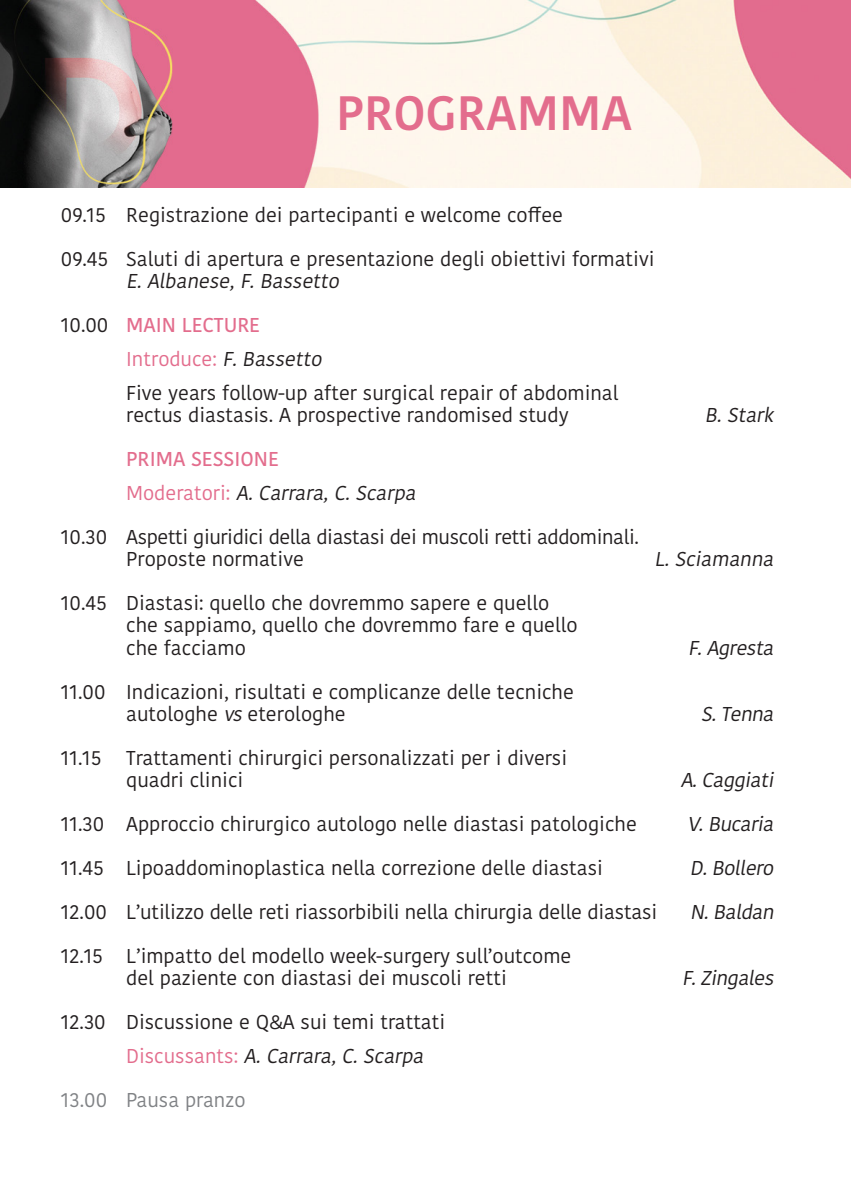
<style>
.page{position:relative;width:851px;height:1191px;background:#fff}
.page>*{position:absolute;margin:0;border:0;box-sizing:border-box;transform-origin:0 0}
.t1{font:600 48px "Kohinoor Bangla";color:#e36d8d}
.t2{font:20px "Kohinoor Bangla";color:#231f20}
.t3{font:italic 20px "Kohinoor Bangla";color:#231f20}
.t4{font:20px "Kohinoor Bangla";letter-spacing:-.02em;color:#231f20}
.t5{font:500 20px "Kohinoor Bangla";color:#e36d8d}
.t6{font:20px "Kohinoor Bangla";color:#e36d8d}
.t7{font:20px "Kohinoor Bangla";color:#808285}
.s1{font-weight:400;color:#231f20}
.s2{font-style:italic;color:#231f20}
.s3{font-style:normal;color:#e36d8d}
.s4{font-style:italic}
</style>
<div class="page">
<img style="left:0;top:0;width:850px;height:187px">
<p class="t1" style="left:336px;top:73px;width:297px">PROGRAMMA</p>
<p class="t2" style="left:61px;top:200px;width:503px">09.15 Registrazione dei partecipanti e welcome coffee</p>
<p class="t2" style="left:61px;top:244px;width:595px">09.45 Saluti di apertura e presentazione degli obiettivi formativi</p>
<p class="t3" style="left:126px;top:266px;width:219px">E.Albanese,F.Bassetto</p>
<p class="t5" style="left:61px;top:309px;width:200px"><span class="s1">10.00</span> MAIN LECTURE</p>
<p class="t6" style="left:126px;top:344px;width:201px">Introduce: <span class="s2">F.Bassetto</span></p>
<p class="t2" style="left:126px;top:378px;width:494px">Five years follow-up after surgical repair of abdominal</p>
<p class="t2" style="left:126px;top:400px;width:444px">rectus diastasis. A prospective randomised study</p>
<p class="t3" style="left:704px;top:400px;width:75px">B.Stark</p>
<p class="t5" style="left:126px;top:443px;width:154px">PRIMA SESSIONE</p>
<p class="t3" style="left:126px;top:478px;width:296px"><span class="s3">M o d e rat o r i :</span> A.Carrara,C.Scarpa</p>
<p class="t4" style="left:61px;top:522px;width:579px">10.30 Aspetti giuridici della diastasi dei muscoli retti addominali.</p>
<p class="t2" style="left:126px;top:544px;width:179px">Proposte normative</p>
<p class="t3" style="left:654px;top:544px;width:125px">L.Sciamanna</p>
<p class="t2" style="left:61px;top:588px;width:489px">10.45 Diastasi: quello che dovremmo sapere e quello</p>
<p class="t2" style="left:126px;top:610px;width:453px">che sappiamo, quello che dovremmo fare e quello</p>
<p class="t2" style="left:126px;top:632px;width:121px">che facciamo</p>
<p class="t3" style="left:688px;top:632px;width:91px">F.Agresta</p>
<p class="t2" style="left:61px;top:676px;width:514px">11.00 Indicazioni, risultati e complicanze delle tecniche</p>
<p class="t2" style="left:126px;top:698px;width:221px">autologhe <span class="s4">vs</span>eterologhe</p>
<p class="t3" style="left:701px;top:698px;width:79px">S.Tenna</p>
<p class="t2" style="left:61px;top:742px;width:507px">11.15 Trattamenti chirurgici personalizzati per i diversi</p>
<p class="t2" style="left:126px;top:764px;width:118px">quadri clinici</p>
<p class="t3" style="left:680px;top:764px;width:99px">A.Caggiati</p>
<p class="t2" style="left:61px;top:808px;width:577px">11.30 Approccio chirurgico autologo nelle diastasi patologiche</p>
<p class="t3" style="left:687px;top:808px;width:92px">V.Bucaria</p>
<p class="t2" style="left:61px;top:852px;width:543px">11.45 Lipoaddominoplastica nella correzione delle diastasi</p>
<p class="t3" style="left:689px;top:852px;width:90px">D.Bollero</p>
<p class="t2" style="left:61px;top:896px;width:597px">12.00 L’utilizzo delle reti riassorbibili nella chirurgia delle diastasi</p>
<p class="t3" style="left:690px;top:896px;width:90px">N.Baldan</p>
<p class="t2" style="left:61px;top:940px;width:512px">12.15 L’impatto del modello week-surgery sull’outcome</p>
<p class="t2" style="left:126px;top:962px;width:382px">del paziente con diastasi dei muscoli retti</p>
<p class="t3" style="left:682px;top:962px;width:98px">F.Zingales</p>
<p class="t2" style="left:61px;top:1006px;width:386px">12.30 Discussione e Q&amp;A sui temi trattati</p>
<p class="t3" style="left:126px;top:1040px;width:303px"><span class="s3">D i s c u s s a n ts :</span> A.Carrara,C.Scarpa</p>
<p class="t7" style="left:61px;top:1084px;width:186px">13.00 Pausa pranzo</p>
</div>
